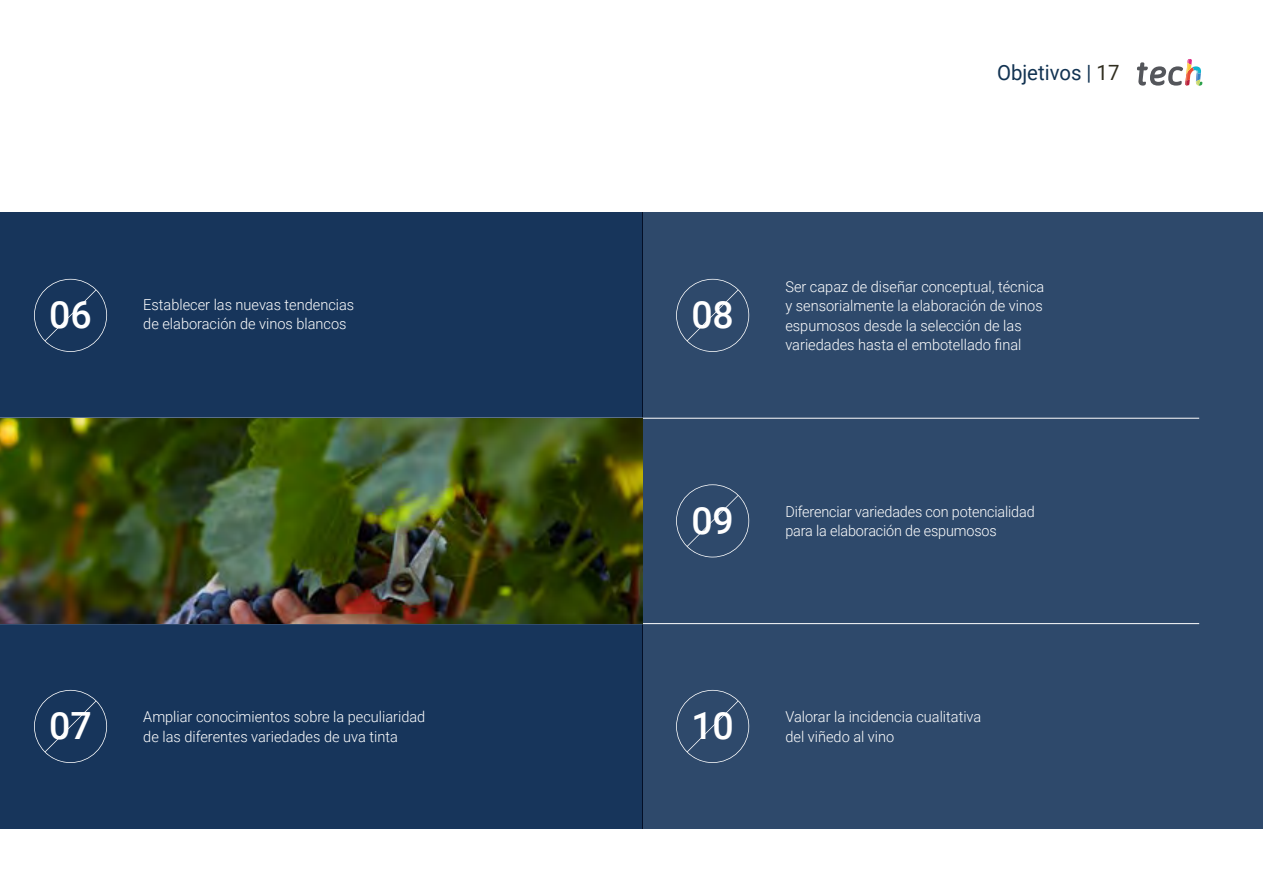
<style>
.page{position:relative;width:1263px;height:893px;background:#fff}
.page>*{position:absolute;margin:0;border:0;box-sizing:border-box;transform-origin:0 0}
.t1{font:500 37.5px "Roboto";color:#fff}
.t2{font:21px "Roboto";color:#123352}
.t3{font:300 15px/19.5px "Roboto";color:#fff}
.t4{font:300 15px/19.5px "Roboto";color:#fff;scale:.96 1}
.s1{color:#312e20}
</style>
<div class="page">
<div style="left:0;top:213px;width:642px;height:616px;background:#17355b"></div>
<div style="left:642px;top:213px;width:621px;height:616px;background:#2e496b"></div>
<svg style="left:676px;top:279px;width:73px;height:73px"></svg>
<svg style="left:676px;top:484px;width:73px;height:73px"></svg>
<svg style="left:34px;top:279px;width:73px;height:73px"></svg>
<svg style="left:676px;top:690px;width:73px;height:73px"></svg>
<hr style="left:0;top:418px;width:1199px;height:1px;background:#fff">
<hr style="left:0;top:623px;width:1199px;height:1px;background:#fff">
<img style="left:0;top:418px;width:642px;height:206px">
<svg style="left:34px;top:690px;width:73px;height:73px"></svg>
<svg style="left:1137px;top:59px;width:65px;height:27px"></svg>
<h2 class="t2" style="left:997px;top:57px;width:124px">Objetivos | <span class="s1">17</span></h2>
<h1 class="t1" style="left:49px;top:288px;width:44px">06</h1>
<p class="t3" style="left:143px;top:294px;width:213px">Establecer las nuevas tendencias de elaboración de vinos blancos</p>
<h1 class="t1" style="left:691px;top:288px;width:44px">08</h1>
<p class="t3" style="left:785px;top:276px;width:260px">Ser capaz de diseñar conceptual, técnica y sensorialmente la elaboración de vinos espumosos desde la selección de las variedades hasta el embotellado final</p>
<h1 class="t1" style="left:691px;top:494px;width:44px">09</h1>
<p class="t4" style="left:785px;top:501px;width:261px">Diferenciar variedades con potencialidad para la elaboración de espumosos</p>
<p class="t3" style="left:143px;top:707px;width:284px">Ampliar conocimientos sobre la peculiaridad de las diferentes variedades de uva tinta</p>
<h1 class="t1" style="left:49px;top:699px;width:44px">07</h1>
<h1 class="t1" style="left:691px;top:699px;width:44px">10</h1>
<p class="t3" style="left:785px;top:707px;width:197px">Valorar la incidencia cualitativa del viñedo al vino</p>
</div>
